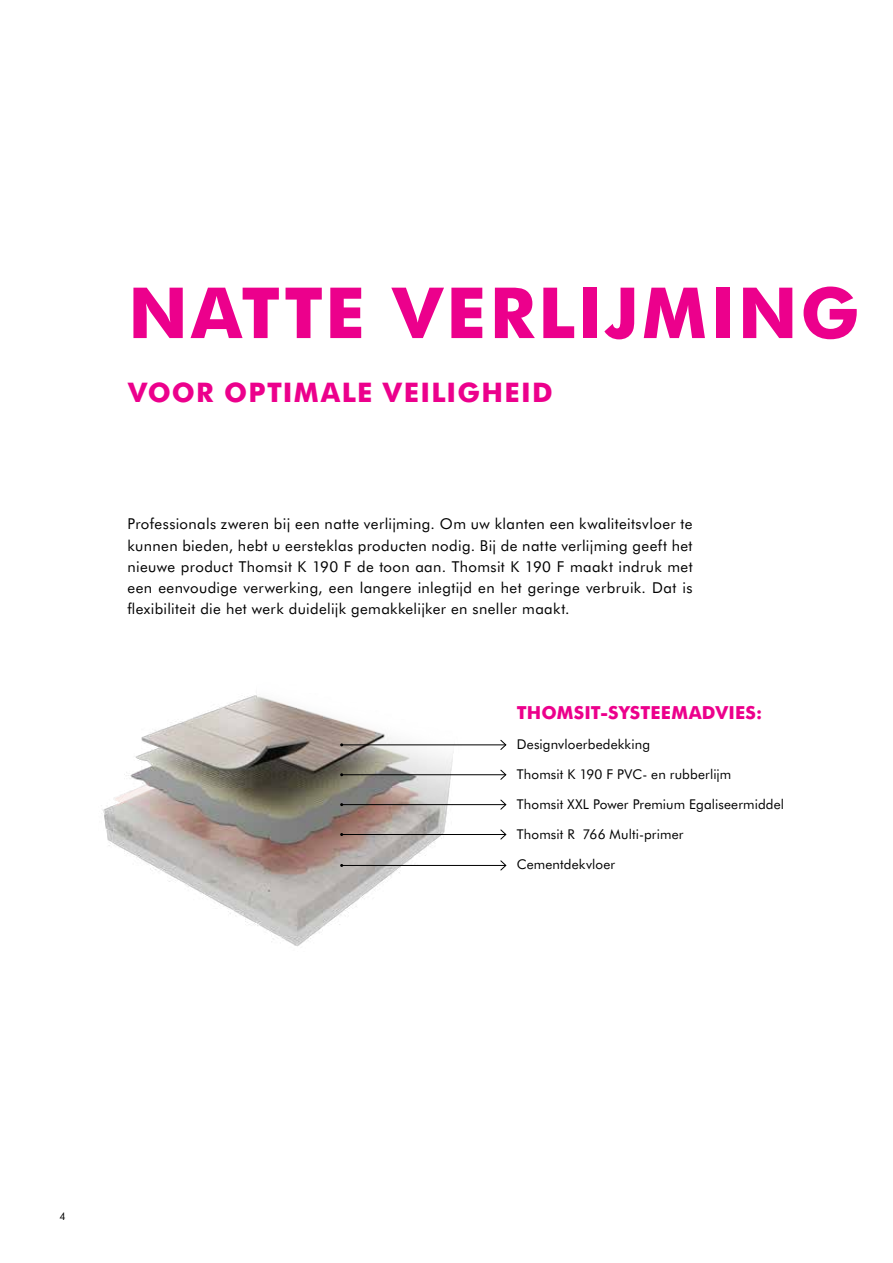
<style>
.page{position:relative;width:893px;height:1263px;background:#fff}
.page>*{position:absolute;margin:0;border:0;box-sizing:border-box;transform-origin:0 0}
.t1{font:700 70.5px "Futura BT";letter-spacing:.04em;color:#ec008c}
.t2{font:700 27px "Futura BT";letter-spacing:.045em;color:#ec008c}
.t3{font:700 18px "Futura BT";letter-spacing:.01em;color:#ec008c}
.t4{font:15px/21.3px "Futura BT";letter-spacing:.025em;color:#000;text-align:justify}
.t5{font:13.5px "Futura BT";letter-spacing:.01em;color:#000}
.t6{font:10.5px "Futura BT";color:#000}
</style>
<div class="page">
<img style="left:101px;top:695px;width:391px;height:252px">
<hr style="left:342px;top:834px;width:164px;height:1px;background:#000">
<svg style="left:500px;top:829px;width:7px;height:11px"></svg>
<hr style="left:342px;top:804px;width:164px;height:1px;background:#000">
<svg style="left:500px;top:799px;width:7px;height:11px"></svg>
<hr style="left:342px;top:774px;width:164px;height:1px;background:#000">
<svg style="left:500px;top:769px;width:7px;height:11px"></svg>
<hr style="left:342px;top:865px;width:164px;height:1px;background:#000">
<svg style="left:500px;top:860px;width:7px;height:11px"></svg>
<hr style="left:342px;top:744px;width:164px;height:1px;background:#000">
<svg style="left:500px;top:739px;width:7px;height:11px"></svg>
<h1 class="t1" style="left:128px;top:270px;width:733px">NATTE VERLIJMING</h1>
<h2 class="t2" style="left:128px;top:376px;width:426px">VOOR OPTIMALE VEILIGHEID</h2>
<p class="t4" style="left:127px;top:513px;width:567px">Professionals zweren bij een natte verlijming. Om uw klanten een kwaliteitsvloer te kunnen bieden, hebt u eersteklas producten nodig. Bij de natte verlijming geeft het nieuwe product Thomsit K 190 F de toon aan. Thomsit K 190 F maakt indruk met een eenvoudige verwerking, een langere inlegtijd en het geringe verbruik. Dat is flexibiliteit die het werk duidelijk gemakkelijker en sneller maakt.</p>
<p class="t3" style="left:517px;top:702px;width:23px">THOMSIT</p>
<p class="t3" style="left:600px;top:702px;width:164px">-SYSTEEMADVIES:</p>
<p class="t5" style="left:517px;top:736px;width:135px">Designvloerbedekking</p>
<p class="t5" style="left:517px;top:766px;width:216px">Thomsit K 190 F PVC- en rubberlijm</p>
<p class="t5" style="left:517px;top:796px;width:269px">Thomsit XXL Power Premium Egaliseermiddel</p>
<p class="t5" style="left:517px;top:826px;width:168px">Thomsit R 766 Multi-primer</p>
<p class="t5" style="left:517px;top:856px;width:100px">Cementdekvloer</p>
<p class="t6" style="left:60px;top:1210px;width:8px">4</p>
</div>
